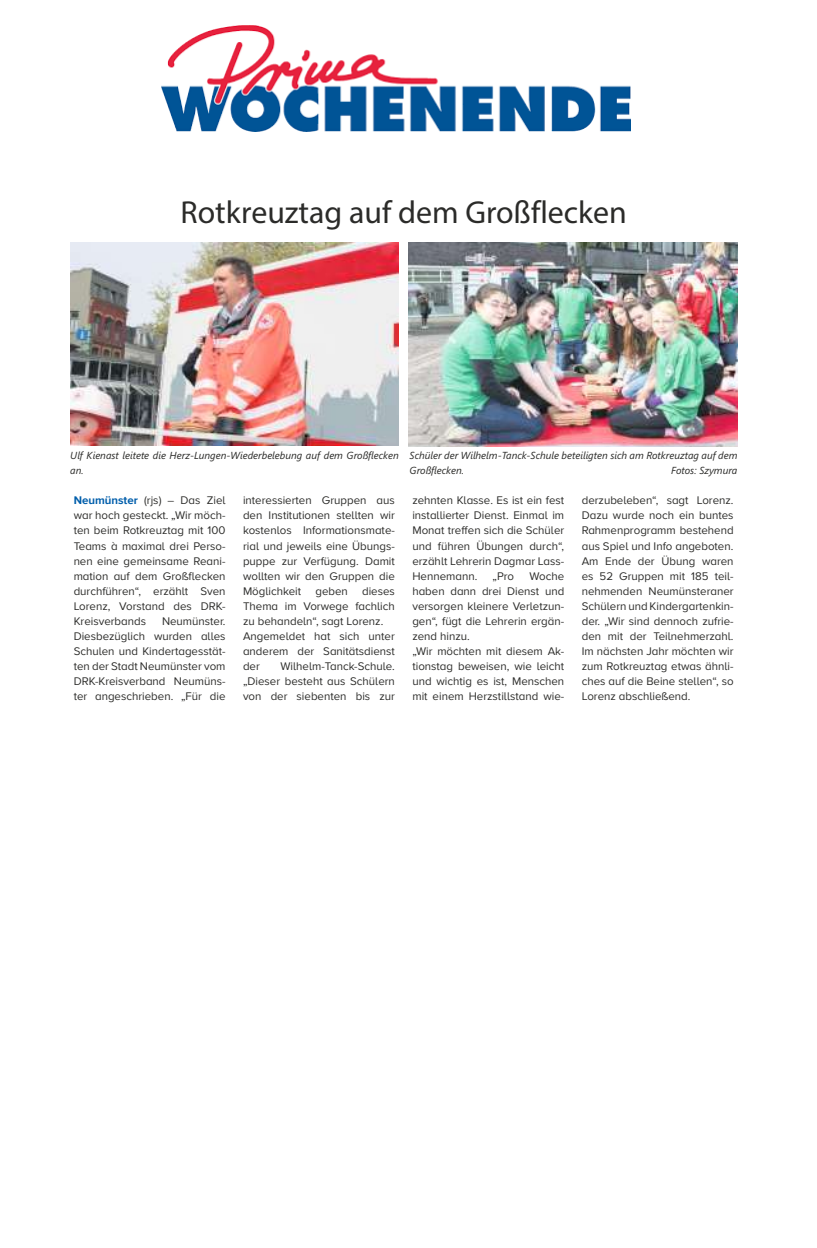
<style>
.page{position:relative;width:817px;height:1248px;background:#fff}
.page>*{position:absolute;margin:0;border:0;box-sizing:border-box;transform-origin:0 0}
.t1{font:31.9px "Myriad Pro";color:#2b2b29}
.t2{font:11.5px/15.1px "Proxima Nova A";color:#2b2b29;text-align:justify}
.t3{font:italic 10.2px/15.1px "Segoe UI";color:#2b2b29}
.s1{font-weight:700;color:#005eab}
</style>
<div class="page">
<img style="left:70px;top:242px;width:329px;height:203px">
<img style="left:409px;top:242px;width:328px;height:204px">
<img style="left:161px;top:25px;width:469px;height:107px">
<h1 class="t1" style="left:180px;top:192px;width:448px">Rotkreuztag auf dem Großflecken</h1>
<p class="t3" style="left:70px;top:447px;width:330px">Ulf Kienast leitete die Herz-Lungen-Wiederbelebung auf dem Großflecken an.</p>
<p class="t2" style="left:74px;top:494px;width:153px"><span class="s1">Neumünster</span> (rjs) – Das Ziel war hoch gesteckt. „Wir möch&shy;ten beim Rotkreuztag mit 100<br>Teams à maximal drei Perso&shy;nen eine gemeinsame Reani&shy;mation auf dem Großflecken durchführen“, erzählt Sven Lorenz, Vorstand des DRK-Kreisverbands</p>
<p class="t2" style="left:74px;top:615px;width:153px;text-indent:88px">Neumünster.<br>Diesbezüglich wurden alles Schulen und Kindertagesstät&shy;ten der Stadt Neumünster vom DRK-Kreisverband Neumüns&shy;ter angeschrieben. „Für die</p>
<p class="t2" style="left:243px;top:494px;width:153px;text-align:left">interessierten Gruppen aus den Institutionen stellten wir kostenlos Informationsmate&shy;rial und jeweils eine Übungs&shy;puppe zur Verfügung. Damit wollten wir den Gruppen die<br>Möglichkeit geben dieses<br>Thema im Vorwege fachlich zu behandeln“, sagt Lorenz.<br>Angemeldet hat sich unter anderem der Sanitätsdienst der</p>
<p class="t2" style="left:243px;top:660px;width:153px;text-indent:37px">Wilhelm-Tanck-Schule. „Dieser besteht aus Schülern von der siebenten bis zur</p>
<p class="t3" style="left:410px;top:447px;width:329px">Schüler der Wilhelm-Tanck-Schule beteiligten sich am Rotkreuztag auf dem<br>Großflecken.</p>
<p class="t3" style="left:671px;top:462px;width:68px">Fotos: Szymura</p>
<p class="t2" style="left:412px;top:494px;width:153px">zehnten Klasse. Es ist ein fest installierter Dienst. Einmal im Monat treffen sich die Schüler und führen Übungen durch“, erzählt Lehrerin Dagmar Lass-Hennemann.</p>
<p class="t2" style="left:412px;top:570px;width:153px;text-align:left;text-indent:117px">Woche haben dann drei Dienst und versorgen kleinere Verletzun&shy;gen“, fügt die Lehrerin ergän&shy;zend hinzu.<br>„Wir möchten mit diesem Ak&shy;tionstag beweisen, wie leicht und wichtig es ist, Menschen mit einem Herzstillstand wie-</p>
<p class="t2" style="left:493px;top:570px;width:23px">„Pro</p>
<p class="t2" style="left:582px;top:494px;width:153px">derzubeleben“, sagt Lorenz.<br>Dazu wurde noch ein buntes Rahmenprogramm bestehend aus Spiel und Info angeboten.<br>Am Ende der Übung waren es 52 Gruppen mit 185 teil&shy;nehmenden Neumünsteraner Schülern und Kindergartenkin&shy;der. „Wir sind dennoch zufrie&shy;den mit der Teilnehmerzahl.<br>Im nächsten Jahr möchten wir zum Rotkreuztag etwas ähnli&shy;ches auf die Beine stellen“, so Lorenz abschließend.</p>
</div>
